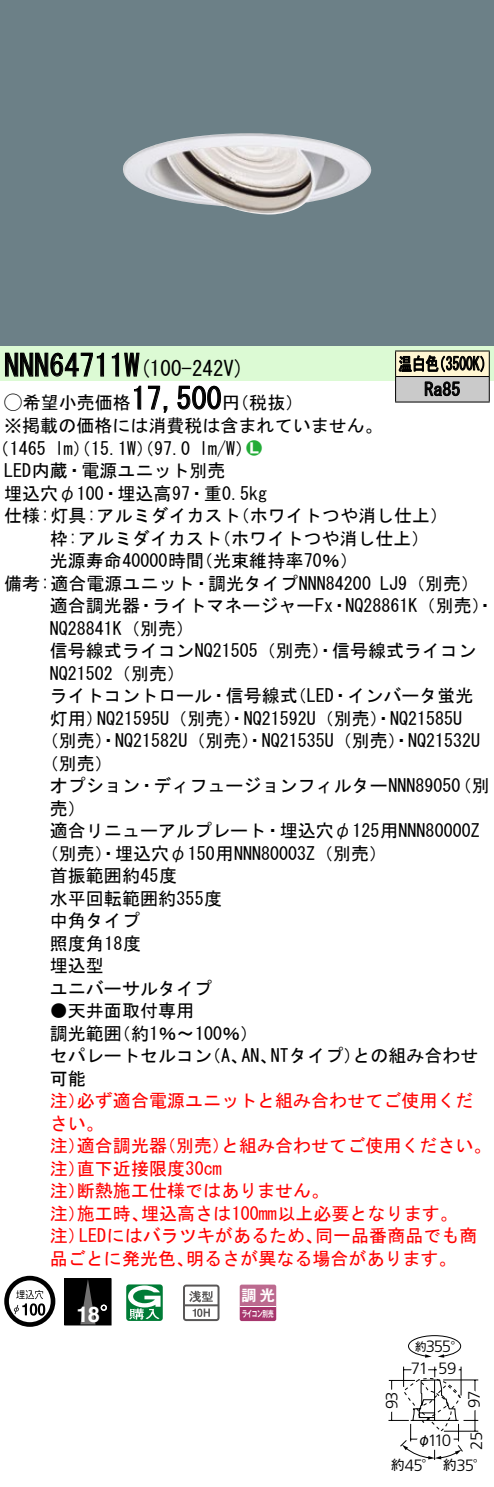
<style>
.page{position:relative;width:494px;height:1487px;background:#fff}
.page>*{position:absolute;margin:0;border:0;box-sizing:border-box;transform-origin:0 0}
.t1{font:30px "MS Gothic";color:#000}
.t2{font:700 21.6px "Helvetica LT Std";color:#fff}
.t3{font:21px "MS Gothic";color:#000}
.t4{font:18px/22.5px "MS Gothic";color:#000}
.t5{font:18px/22.5px "MS Gothic";color:#f00}
.t6{font:18px/25.5px "MS Gothic";color:#000;scale:.75 1}
.t7{font:18px "Ford Classification 1";color:#23ac38}
.t8{font:300 16.5px "Frutiger LT Std";letter-spacing:-.075em;color:#000}
.t9{font:15px "Gothic MB101 Pro De Bold 90 pv RKSJ H";color:#fff}
.t10{font:13.5px "Gothic MB101 Pro Regular 90 pv RKSJ H";color:#000}
.t11{font:11.4px "Gothic MB101 Pro Regular 90 pv RKSJ H";color:#000}
.t12{font:8.7px "Gothic MB101 Pro De Bold 90 pv RKSJ H";letter-spacing:-.05em;color:#fff;scale:.65 1}
.s1{font-size:30px}
.s2{font-family:"Ford Classification 1"}
.s3{color:#fff}
.s4{font-family:"Gothic MB101 Pro Regular 90 pv RKSJ H";font-weight:400;font-size:13.5px}
</style>
<div class="page">
<div style="left:0;top:0;width:493px;height:346px;background:#6c8087"></div>
<img style="left:123px;top:133px;width:248px;height:82px">
<div style="left:0;top:346px;width:493px;height:34px;background:#dcfad4"></div>
<svg style="left:5px;top:352px;width:99px;height:25px"></svg>
<svg style="left:111px;top:352px;width:29px;height:25px"></svg>
<svg style="left:134px;top:385px;width:7px;height:25px"></svg>
<svg style="left:148px;top:385px;width:20px;height:28px"></svg>
<svg style="left:177px;top:385px;width:44px;height:25px"></svg>
<svg style="left:4px;top:1275px;width:51px;height:51px"></svg>
<svg style="left:38px;top:1303px;width:7px;height:12px"></svg>
<div style="left:65px;top:1278px;width:46px;height:47px;background:#000"></div>
<svg style="left:80px;top:1280px;width:15px;height:43px"></svg>
<div style="left:64px;top:1278px;width:47px;height:47px;border:1px solid #000"></div>
<svg style="left:101px;top:1304px;width:6px;height:6px"></svg>
<svg style="left:126px;top:1284px;width:37px;height:37px"></svg>
<svg style="left:183px;top:1284px;width:36px;height:37px"></svg>
<svg style="left:239px;top:1284px;width:37px;height:37px"></svg>
<hr style="left:239px;top:1306px;width:37px;height:1px;background:#fff">
<hr style="left:395px;top:350px;width:94px;height:1px;background:#000">
<hr style="left:395px;top:401px;width:94px;height:1px;background:#000">
<svg style="left:394px;top:351px;width:95px;height:50px;background:#aba89c"></svg>
<svg style="left:388px;top:1335px;width:91px;height:125px"></svg>
<h1 class="t1" style="left:4px;top:350px;width:122px">NNN64711</h1>
<p class="t3" style="left:124px;top:358px;width:121px">(<span class="s1">W</span> 100-242 (V</p>
<p class="t6" style="left:424px;top:351px;width:49px;text-indent:-26px">温白色<br>Ra85</p>
<p class="t6" style="left:432px;top:351px;width:82px">（3500 (K</p>
<h1 class="t1" style="left:131px;top:383px;width:91px">17,500</h1>
<p class="t4" style="left:4px;top:391px;width:379px"><span class="s2">A</span>希望小売価格<br>※掲載の価格には消費税は含まれていません。</p>
<p class="t7" style="left:246px;top:438px;width:17px">2<span class="s3">7</span></p>
<p class="t4" style="left:222px;top:391px;width:82px">（円税抜(</p>
<p class="t4" style="left:199px;top:437px;width:55px">l m (W/</p>
<p class="t4" style="left:-8px;top:437px;width:56px">（1465</p>
<p class="t4" style="left:4px;top:459px;width:223px">LED内蔵・電源ユニット別売</p>
<p class="t4" style="left:4px;top:482px;width:264px">埋込穴φ100・埋込高97・重0.5kg</p>
<p class="t4" style="left:231px;top:504px;width:218px">（ホワイトつや消し仕上(</p>
<p class="t4" style="left:55px;top:437px;width:137px">lm）（15.1 ）（W 97.0</p>
<p class="t4" style="left:213px;top:504px;width:217px;text-indent:-209px">仕様:灯具:アルミダイカスト<br>（ホワイトつや消し仕上(</p>
<p class="t4" style="left:195px;top:527px;width:164px;text-indent:-145px">枠:アルミダイカスト<br>（光束維持率70％(</p>
<p class="t4" style="left:50px;top:549px;width:156px">光源寿命40000時間</p>
<p class="t4" style="left:345px;top:572px;width:150px;text-indent:-341px">備考:適合電源ユニット・調光タイプNNN84200<br>NQ28861 （K 別売・(</p>
<p class="t4" style="left:379px;top:572px;width:100px">LJ （9 別売(</p>
<p class="t4" style="left:152px;top:594px;width:182px">ライトマネージャーFx</p>
<p class="t4" style="left:50px;top:594px;width:91px">適合調光器</p>
<p class="t4" style="left:50px;top:617px;width:145px">NQ28841 （K 別売(</p>
<p class="t4" style="left:50px;top:639px;width:427px">信号線式ライコンNQ21505（別売）・信号線式ライコン</p>
<p class="t4" style="left:50px;top:662px;width:136px">NQ21502（別売(</p>
<p class="t4" style="left:288px;top:684px;width:186px">（LED・インバータ蛍光</p>
<p class="t4" style="left:137px;top:594px;width:19px">・</p>
<p class="t4" style="left:330px;top:594px;width:19px">・</p>
<p class="t4" style="left:97px;top:684px;width:366px;text-indent:-47px">ライトコントロール・信号線式<br>NQ21595 （U 別売）・NQ21592 （U 別売）・NQ21585U</p>
<p class="t4" style="left:50px;top:707px;width:55px">灯用）</p>
<p class="t4" style="left:41px;top:729px;width:440px">（別売）・NQ21582 （U 別売）・NQ21535 （U 別売）・NQ21532U</p>
<p class="t4" style="left:41px;top:752px;width:74px">（別売(</p>
<p class="t4" style="left:453px;top:774px;width:37px">（別</p>
<p class="t4" style="left:50px;top:774px;width:411px">オプション・ディフュージョンフィルターNNN89050</p>
<p class="t4" style="left:50px;top:797px;width:37px">売(</p>
<p class="t4" style="left:50px;top:819px;width:431px">適合リニューアルプレート・埋込穴φ125用NNN80000Z</p>
<p class="t4" style="left:41px;top:842px;width:347px">（別売）・埋込穴φ150用NNN80003 （Z 別売(</p>
<p class="t4" style="left:50px;top:864px;width:129px">首振範囲約45度</p>
<p class="t4" style="left:50px;top:887px;width:174px">水平回転範囲約355度</p>
<p class="t4" style="left:50px;top:909px;width:91px">中角タイプ</p>
<p class="t4" style="left:50px;top:932px;width:93px">照度角18度</p>
<p class="t4" style="left:50px;top:954px;width:55px">埋込型</p>
<p class="t4" style="left:50px;top:977px;width:163px">ユニバーサルタイプ</p>
<p class="t4" style="left:113px;top:999px;width:147px;text-indent:-63px">●天井面取付専用<br>（約1％〜100％(</p>
<p class="t4" style="left:50px;top:1022px;width:73px">調光範囲</p>
<p class="t4" style="left:270px;top:1044px;width:92px">NTタイプ）</p>
<p class="t4" style="left:352px;top:1044px;width:127px">との組み合わせ</p>
<p class="t4" style="left:50px;top:1044px;width:163px">セパレートセルコン可能</p>
<p class="t5" style="left:77px;top:1089px;width:397px">必ず適合電源ユニットと組み合わせてご使用くだ</p>
<p class="t4" style="left:203px;top:1044px;width:46px">（、A</p>
<p class="t4" style="left:241px;top:1044px;width:37px">AN、</p>
<p class="t5" style="left:50px;top:1089px;width:55px">注）さい。</p>
<p class="t5" style="left:221px;top:1134px;width:271px">と組み合わせてご使用ください。</p>
<p class="t5" style="left:77px;top:1134px;width:91px">適合調光器</p>
<p class="t5" style="left:158px;top:1134px;width:73px">（別売）</p>
<p class="t5" style="left:77px;top:1134px;width:146px;text-indent:-27px">注）<br>直下近接限度30cm</p>
<p class="t5" style="left:77px;top:1157px;width:253px;text-indent:-27px">注）<br>断熱施工仕様ではありません。</p>
<p class="t5" style="left:50px;top:1179px;width:37px">注）</p>
<p class="t5" style="left:141px;top:1202px;width:318px">埋込高さは100mm以上必要となります。</p>
<p class="t5" style="left:77px;top:1202px;width:73px">施工時、</p>
<p class="t5" style="left:50px;top:1202px;width:37px">注）</p>
<p class="t5" style="left:79px;top:1224px;width:245px">LEDにはバラツキがあるため、</p>
<p class="t5" style="left:315px;top:1224px;width:163px">同一品番商品でも商</p>
<p class="t5" style="left:50px;top:1224px;width:37px">注）</p>
<p class="t5" style="left:50px;top:1247px;width:145px">品ごとに発光色、</p>
<p class="t5" style="left:186px;top:1247px;width:272px">明るさが異なる場合があります。</p>
<p class="t2" style="left:76px;top:1301px;width:25px">18</p>
<p class="t9" style="left:241px;top:1283px;width:35px">調光</p>
<p class="t12" style="left:241px;top:1306px;width:51px">ライコン別売</p>
<p class="t8" style="left:425px;top:1337px;width:39px">355<span class="s4">°</span></p>
<p class="t11" style="left:415px;top:1337px;width:13px">約</p>
<p class="t8" style="left:382px;top:1409px;width:20px;rotate:-90deg">93</p>
<p class="t8" style="left:410px;top:1358px;width:19px">71</p>
<p class="t8" style="left:438px;top:1358px;width:20px">59</p>
<p class="t8" style="left:427px;top:1430px;width:25px">110</p>
<p class="t10" style="left:417px;top:1428px;width:15px">φ</p>
<p class="t8" style="left:464px;top:1408px;width:19px;rotate:-90deg">97</p>
<p class="t8" style="left:466px;top:1449px;width:19px;rotate:-90deg">25</p>
<p class="t10" style="left:390px;top:1454px;width:15px">約</p>
<p class="t8" style="left:404px;top:1456px;width:32px">45<span class="s4">°</span></p>
<p class="t10" style="left:442px;top:1454px;width:15px">約</p>
<p class="t8" style="left:456px;top:1456px;width:31px">35<span class="s4">°</span></p>
</div>
